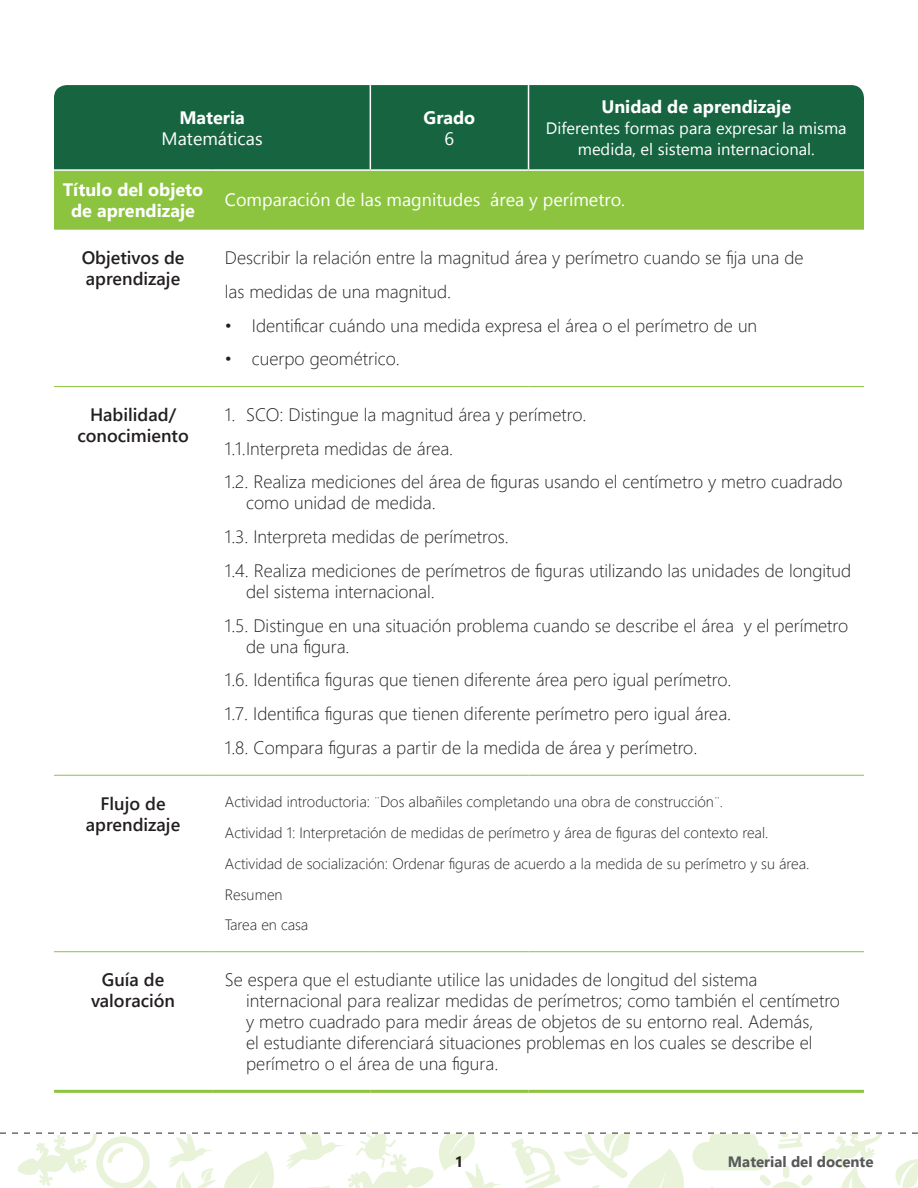
<style>
.page{position:relative;width:918px;height:1188px;background:#fff}
.page>*{position:absolute;margin:0;border:0;box-sizing:border-box;transform-origin:0 0}
.Tex_gen{font:300 18px/21px "Segoe UI";color:#231f20}
.Tex_gen-2{font:600 18px/21px "Segoe UI";color:#231f20;text-align:center}
.Tex_gen-3{font:18px/21px "Segoe UI";color:#fff;text-align:center}
.Tex_gen-4{font:700 18px/21px "Segoe UI";color:#fff;text-align:center}
.Tex_gen-5{font:16.5px/21px "Segoe UI";color:#fff;text-align:center}
.Tex_gen-6{font:300 15px "Segoe UI";color:#231f20}
.t1{font:700 15px "Segoe UI";color:#57585a}
.t2{font:700 15px "Segoe UI";color:#231f20}
.s1{font-weight:700}
.s2{font-weight:400}
</style>
<div class="page">
<svg style="left:0;top:1132px;width:918px;height:56px"></svg>
<div style="left:54px;top:85px;width:810px;height:84px;background:#176540"></div>
<div style="left:54px;top:171px;width:810px;height:59px;background:#8cc440"></div>
<hr style="left:370px;top:85px;width:1px;height:84px;background:#fff">
<hr style="left:528px;top:85px;width:1px;height:84px;background:#fff">
<hr style="left:54px;top:386px;width:158px;height:1px;background:#8cc440">
<hr style="left:212px;top:386px;width:158px;height:1px;background:#8cc440">
<hr style="left:370px;top:386px;width:159px;height:1px;background:#8cc440">
<hr style="left:529px;top:386px;width:335px;height:1px;background:#8cc440">
<hr style="left:54px;top:775px;width:158px;height:1px;background:#8cc440">
<hr style="left:212px;top:775px;width:158px;height:1px;background:#8cc440">
<hr style="left:370px;top:775px;width:159px;height:1px;background:#8cc440">
<hr style="left:529px;top:775px;width:335px;height:1px;background:#8cc440">
<hr style="left:54px;top:951px;width:158px;height:1px;background:#8cc440">
<hr style="left:212px;top:951px;width:158px;height:1px;background:#8cc440">
<hr style="left:370px;top:951px;width:159px;height:1px;background:#8cc440">
<hr style="left:529px;top:951px;width:335px;height:1px;background:#8cc440">
<hr style="left:54px;top:1090px;width:158px;height:3px;background:#8cc440">
<hr style="left:212px;top:1090px;width:158px;height:3px;background:#8cc440">
<hr style="left:370px;top:1090px;width:159px;height:3px;background:#8cc440">
<hr style="left:529px;top:1090px;width:335px;height:3px;background:#8cc440">
<p class="Tex_gen-3" style="left:162px;top:106px;width:103px"><span class="s1">Materia<br></span>Matemáticas</p>
<p class="Tex_gen-4" style="left:424px;top:107px;width:53px">Grado<br><span class="s2">6</span></p>
<p class="Tex_gen-4" style="left:601px;top:96px;width:191px">Unidad de aprendizaje</p>
<p class="Tex_gen-5" style="left:546px;top:117px;width:302px">Diferentes formas para expresar la misma medida, el sistema internacional.</p>
<p class="Tex_gen-4" style="left:63px;top:179px;width:142px">Título del objeto de aprendizaje</p>
<p class="Tex_gen-3" style="left:225px;top:189px;width:402px">Comparación de las magnitudes área y perímetro.</p>
<p class="Tex_gen-2" style="left:82px;top:247px;width:104px;text-align:left">Objetivos de aprendizaje</p>
<p class="Tex_gen" style="left:225px;top:246px;width:580px">Describir la relación entre la magnitud área y perímetro cuando se fija una de</p>
<p class="Tex_gen" style="left:225px;top:280px;width:228px">las medidas de una magnitud.</p>
<p class="Tex_gen" style="left:225px;top:314px;width:534px">• Identificar cuándo una medida expresa el área o el perímetro de un</p>
<p class="Tex_gen" style="left:225px;top:348px;width:176px">• cuerpo geométrico.</p>
<p class="Tex_gen-2" style="left:77px;top:404px;width:113px">Habilidad/ conocimiento</p>
<p class="Tex_gen" style="left:225px;top:403px;width:363px">1. SCO: Distingue la magnitud área y perímetro.</p>
<p class="Tex_gen" style="left:225px;top:437px;width:230px">1.1.Interpreta medidas de área.</p>
<p class="Tex_gen" style="left:246px;top:471px;width:598px;text-indent:-21px">1.2. Realiza mediciones del área de figuras usando el centímetro y metro cuadrado como unidad de medida.</p>
<p class="Tex_gen" style="left:225px;top:526px;width:285px">1.3. Interpreta medidas de perímetros.</p>
<p class="Tex_gen" style="left:246px;top:559px;width:607px;text-indent:-21px">1.4. Realiza mediciones de perímetros de figuras utilizando las unidades de longitud del sistema internacional.</p>
<p class="Tex_gen" style="left:246px;top:614px;width:604px;text-indent:-21px">1.5. Distingue en una situación problema cuando se describe el área y el perímetro de una figura.</p>
<p class="Tex_gen" style="left:225px;top:669px;width:508px">1.6. Identifica figuras que tienen diferente área pero igual perímetro.</p>
<p class="Tex_gen" style="left:225px;top:703px;width:508px">1.7. Identifica figuras que tienen diferente perímetro pero igual área.</p>
<p class="Tex_gen" style="left:225px;top:736px;width:474px">1.8. Compara figuras a partir de la medida de área y perímetro.</p>
<p class="Tex_gen-2" style="left:86px;top:793px;width:96px">Flujo de aprendizaje</p>
<p class="Tex_gen-6" style="left:225px;top:790px;width:500px">Actividad introductoria: ¨Dos albañiles completando una obra de construcción¨.</p>
<p class="Tex_gen-6" style="left:225px;top:821px;width:545px">Actividad 1: Interpretación de medidas de perímetro y área de figuras del contexto real.</p>
<p class="Tex_gen-6" style="left:225px;top:852px;width:586px">Actividad de socialización: Ordenar figuras de acuerdo a la medida de su perímetro y su área.</p>
<p class="Tex_gen-6" style="left:225px;top:882px;width:59px">Resumen</p>
<p class="Tex_gen-6" style="left:225px;top:913px;width:85px">Tarea en casa</p>
<p class="Tex_gen-2" style="left:91px;top:969px;width:86px">Guía de valoración</p>
<p class="Tex_gen" style="left:246px;top:968px;width:595px;text-indent:-21px">Se espera que el estudiante utilice las unidades de longitud del sistema internacional para realizar medidas de perímetros; como también el centímetro y metro cuadrado para medir áreas de objetos de su entorno real. Además,<br>el estudiante diferenciará situaciones problemas en los cuales se describe el perímetro o el área de una figura.</p>
<p class="t2" style="left:455px;top:1150px;width:10px">1</p>
<p class="t1" style="left:728px;top:1149px;width:147px">Material del docente</p>
</div>
